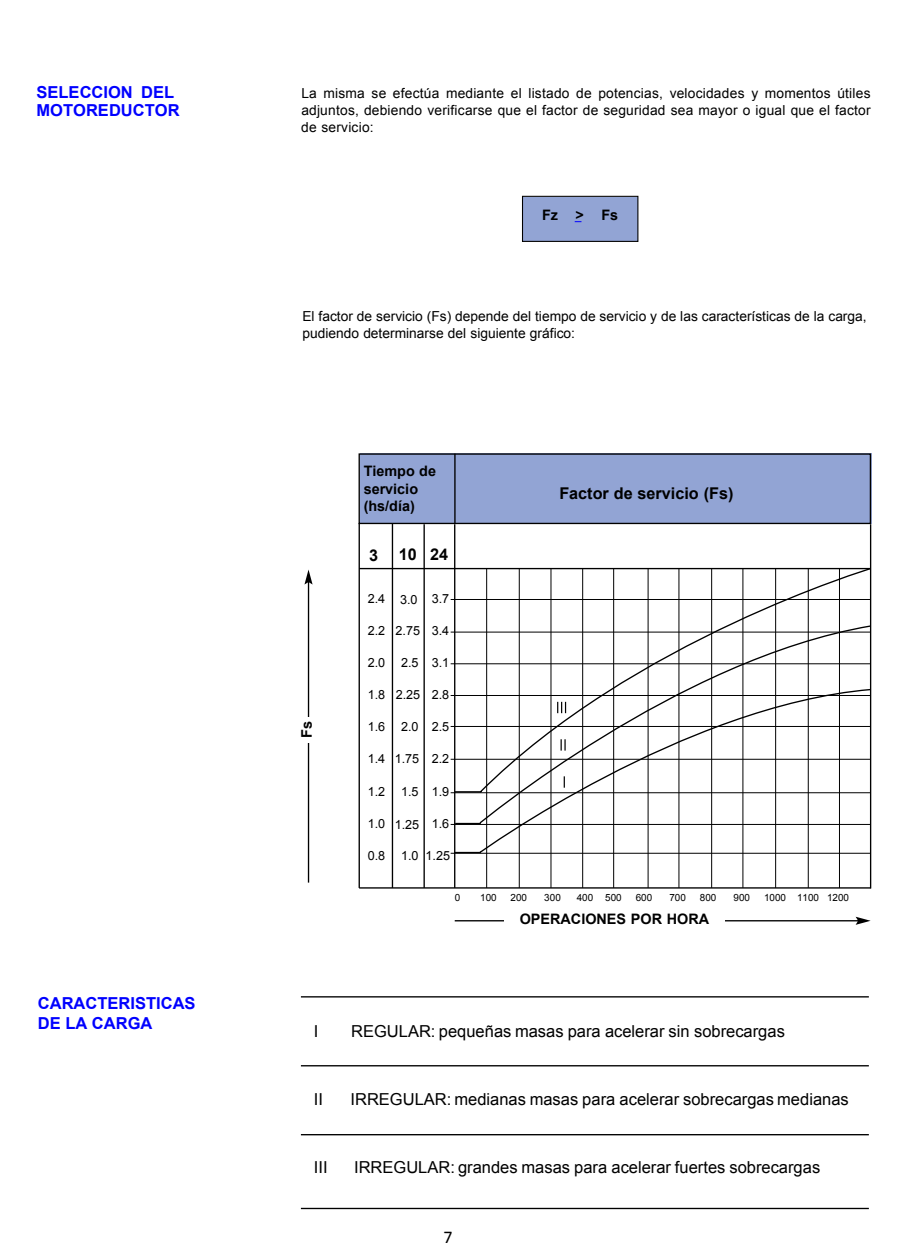
<style>
.page{position:relative;width:898px;height:1260px;background:#fff}
.page>*{position:absolute;margin:0;border:0;box-sizing:border-box;transform-origin:0 0}
.t1{font:18px "Calibri";color:#000}
.t2{font:16.5px "Arial";color:#000}
.t3{font:700 16.5px/17.7px "Arial";color:#00f}
.t4{font:700 16.2px "Arial";color:#000}
.t5{font:700 14.55px "Arial";color:#000}
.t6{font:700 14.4px/17.5px "Arial";color:#000}
.t7{font:13.8px/17.4px "Arial";color:#000;text-align:justify}
.t8{font:12.6px "Arial";color:#000}
.t9{font:9.9px "Arial";color:#000}
</style>
<div class="page">
<hr style="left:301px;top:996px;width:567px;height:1px;background:#000">
<hr style="left:301px;top:1064px;width:567px;height:2px;background:#000">
<hr style="left:301px;top:1133px;width:567px;height:2px;background:#000">
<hr style="left:301px;top:1207px;width:567px;height:1px;background:#000">
<div style="left:523px;top:197px;width:114px;height:44px;background:#92a4d4"></div>
<div style="left:522px;top:196px;width:116px;height:46px;border:1px solid #000"></div>
<div style="left:360px;top:453px;width:511px;height:70px;background:#92a4d4"></div>
<div style="left:358px;top:453px;width:512px;height:71px;border:1px solid #000"></div>
<hr style="left:454px;top:453px;width:1px;height:70px;background:#000">
<hr style="left:308px;top:581px;width:1px;height:301px;background:#000">
<svg style="left:304px;top:569px;width:8px;height:15px"></svg>
<div style="left:300px;top:717px;width:18px;height:25px;background:#fff"></div>
<hr style="left:454px;top:920px;width:404px;height:1px;background:#000">
<svg style="left:855px;top:916px;width:15px;height:8px"></svg>
<div style="left:504px;top:911px;width:220px;height:19px;background:#fff"></div>
<hr style="left:358px;top:523px;width:2px;height:364px;background:#000">
<hr style="left:391px;top:523px;width:2px;height:364px;background:#000">
<hr style="left:423px;top:524px;width:2px;height:363px;background:#000">
<hr style="left:454px;top:524px;width:1px;height:363px;background:#000">
<hr style="left:869px;top:524px;width:2px;height:364px;background:#000">
<hr style="left:359px;top:568px;width:511px;height:1px;background:#000">
<hr style="left:450px;top:599px;width:420px;height:1px;background:#000">
<hr style="left:450px;top:631px;width:420px;height:1px;background:#000">
<hr style="left:450px;top:663px;width:420px;height:1px;background:#000">
<hr style="left:450px;top:695px;width:420px;height:1px;background:#000">
<hr style="left:450px;top:726px;width:420px;height:1px;background:#000">
<hr style="left:450px;top:758px;width:420px;height:1px;background:#000">
<hr style="left:450px;top:792px;width:420px;height:1px;background:#000">
<hr style="left:450px;top:824px;width:420px;height:1px;background:#000">
<hr style="left:450px;top:852px;width:420px;height:1px;background:#000">
<hr style="left:359px;top:887px;width:511px;height:1px;background:#000">
<hr style="left:486px;top:568px;width:1px;height:319px;background:#000">
<hr style="left:518px;top:568px;width:1px;height:319px;background:#000">
<hr style="left:550px;top:568px;width:1px;height:319px;background:#000">
<hr style="left:582px;top:568px;width:1px;height:319px;background:#000">
<hr style="left:613px;top:568px;width:1px;height:319px;background:#000">
<hr style="left:647px;top:568px;width:1px;height:319px;background:#000">
<hr style="left:678px;top:568px;width:1px;height:319px;background:#000">
<hr style="left:711px;top:568px;width:1px;height:319px;background:#000">
<hr style="left:742px;top:568px;width:1px;height:319px;background:#000">
<hr style="left:775px;top:568px;width:1px;height:319px;background:#000">
<hr style="left:807px;top:568px;width:1px;height:319px;background:#000">
<hr style="left:838px;top:568px;width:1px;height:319px;background:#000">
<svg style="left:452px;top:567px;width:420px;height:286px"></svg>
<p class="t3" style="left:37px;top:84px;width:144px">SELECCION DEL<br>MOTOREDUCTOR</p>
<p class="t3" style="left:38px;top:994px;width:159px;line-height:19.5px">CARACTERISTICAS<br>DE LA CARGA</p>
<p class="t7" style="left:301px;top:84px;width:570px">La misma se efectúa mediante el listado de potencias, velocidades y momentos útiles adjuntos, debiendo verificarse que el factor de seguridad sea mayor o igual que el factor de servicio:</p>
<p class="t6" style="left:542px;top:207px;width:78px">Fz &gt; Fs</p>
<p class="t7" style="left:302px;top:308px;width:565px;line-height:17px">El factor de servicio (Fs) depende del tiempo de servicio y de las características de la carga, pudiendo determinarse del siguiente gráfico:</p>
<p class="t5" style="left:297px;top:738px;width:19px;rotate:-90deg">Fs</p>
<p class="t6" style="left:363px;top:463px;width:74px">Tiempo de servicio (hs/día)</p>
<p class="t4" style="left:369px;top:544px;width:11px">3</p>
<p class="t4" style="left:399px;top:543px;width:51px">10 24</p>
<p class="t8" style="left:367px;top:590px;width:19px">2.4</p>
<p class="t8" style="left:367px;top:622px;width:19px">2.2</p>
<p class="t8" style="left:367px;top:654px;width:19px">2.0</p>
<p class="t8" style="left:367px;top:686px;width:19px">1.8</p>
<p class="t8" style="left:367px;top:718px;width:19px">1.6</p>
<p class="t8" style="left:367px;top:750px;width:19px">1.4</p>
<p class="t8" style="left:367px;top:782px;width:19px">1.2</p>
<p class="t8" style="left:367px;top:814px;width:19px">1.0</p>
<p class="t8" style="left:367px;top:847px;width:19px">0.8</p>
<p class="t8" style="left:431px;top:590px;width:19px">3.7</p>
<p class="t8" style="left:431px;top:622px;width:19px">3.4</p>
<p class="t8" style="left:431px;top:654px;width:19px">3.1</p>
<p class="t8" style="left:431px;top:686px;width:19px">2.8</p>
<p class="t8" style="left:431px;top:718px;width:19px">2.5</p>
<p class="t8" style="left:431px;top:750px;width:19px">2.2</p>
<p class="t8" style="left:431px;top:782px;width:19px">1.9</p>
<p class="t8" style="left:431px;top:815px;width:19px">1.6</p>
<p class="t8" style="left:425px;top:847px;width:26px">1.25</p>
<p class="t8" style="left:400px;top:591px;width:19px">3.0</p>
<p class="t8" style="left:395px;top:622px;width:26px">2.75</p>
<p class="t8" style="left:401px;top:654px;width:19px">2.5</p>
<p class="t8" style="left:395px;top:686px;width:26px">2.25</p>
<p class="t8" style="left:401px;top:718px;width:19px">2.0</p>
<p class="t8" style="left:394px;top:750px;width:26px">1.75</p>
<p class="t8" style="left:401px;top:782px;width:19px">1.5</p>
<p class="t8" style="left:394px;top:815px;width:26px">1.25</p>
<p class="t8" style="left:401px;top:847px;width:19px">1.0</p>
<p class="t4" style="left:559px;top:482px;width:176px">Factor de servicio (Fs)</p>
<p class="t9" style="left:455px;top:891px;width:7px">0</p>
<p class="t9" style="left:480px;top:891px;width:18px">100</p>
<p class="t9" style="left:510px;top:891px;width:18px">200</p>
<p class="t9" style="left:544px;top:891px;width:18px">300</p>
<p class="t9" style="left:576px;top:891px;width:47px">400 500</p>
<p class="t9" style="left:635px;top:891px;width:18px">600</p>
<p class="t9" style="left:669px;top:891px;width:18px">700</p>
<p class="t9" style="left:699px;top:891px;width:18px">800</p>
<p class="t9" style="left:733px;top:891px;width:18px">900</p>
<p class="t9" style="left:763px;top:891px;width:86px">1000 1100 1200</p>
<p class="t6" style="left:519px;top:910px;width:191px">OPERACIONES POR HORA</p>
<p class="t2" style="left:314px;top:1020px;width:6px">I</p>
<p class="t2" style="left:351px;top:1020px;width:435px">REGULAR: pequeñas masas para acelerar sin sobrecargas</p>
<p class="t2" style="left:314px;top:1088px;width:11px">II</p>
<p class="t2" style="left:350px;top:1088px;width:499px">IRREGULAR: medianas masas para acelerar sobrecargas medianas</p>
<p class="t2" style="left:314px;top:1156px;width:15px">III</p>
<p class="t2" style="left:354px;top:1156px;width:467px">IRREGULAR: grandes masas para acelerar fuertes sobrecargas</p>
<h1 class="t1" style="left:443px;top:1225px;width:11px">7</h1>
</div>
